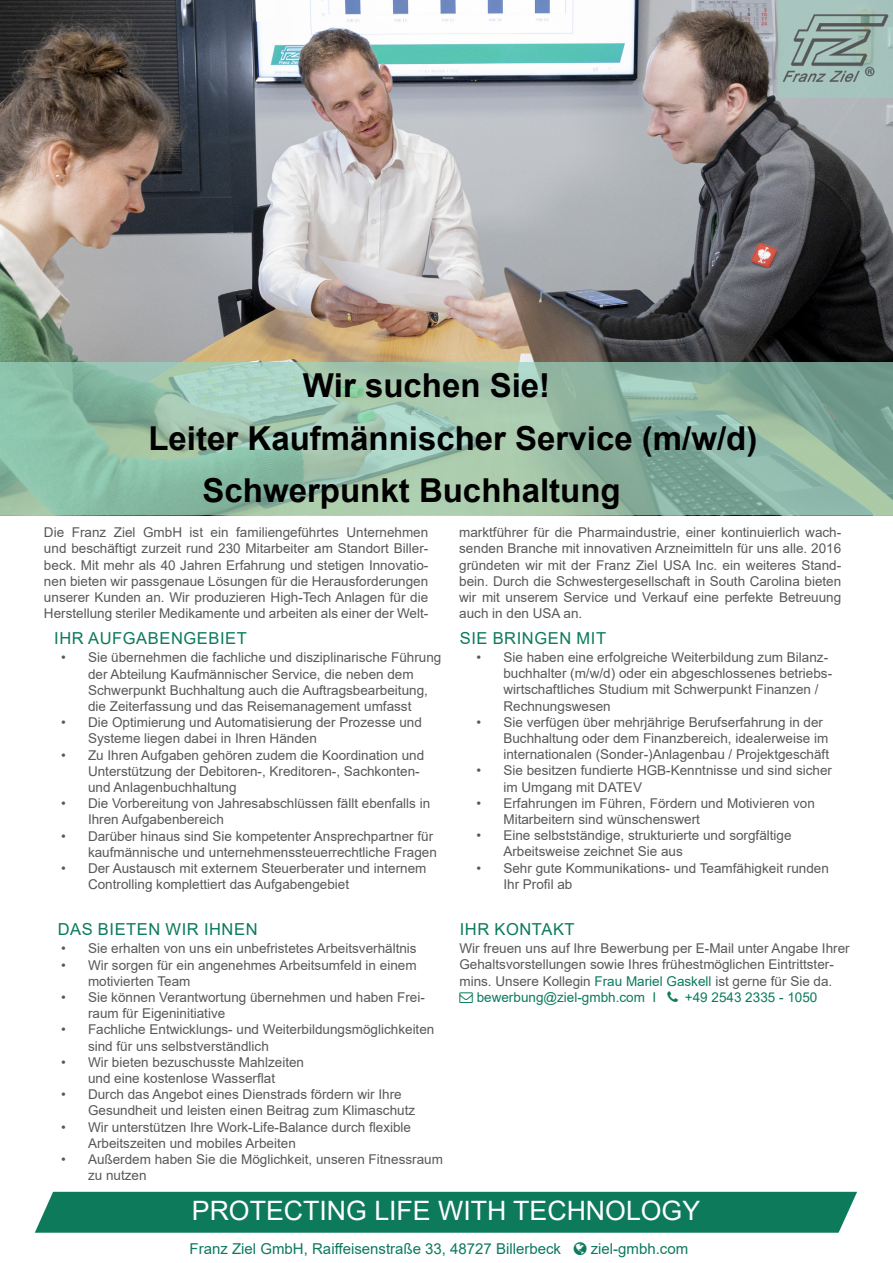
<style>
.page{position:relative;width:893px;height:1263px;background:#fff}
.page>*{position:absolute;margin:0;border:0;box-sizing:border-box;transform-origin:0 0}
.t1{font:700 33px "Arial";color:#000001}
.t2{font:26.7px "Arial";color:#fff}
.t3{font:25.5px "Arial";color:#fff}
.t4{font:16.5px "Arial";letter-spacing:.035em;color:#0c7a5d}
.t5{font:15px "Arial";color:#0c7a5d}
.Einf__Abs{font:13.5px/16.2px "Arial";color:#57585a}
.t6{font:13.5px "Arial";color:#0c7a5d}
.s1{color:#0c7a5d}
</style>
<div class="page">
<div style="left:35px;top:1192px;width:822px;height:41px;background:#0d7a5c"></div>
<img style="left:0;top:0;width:893px;height:362px">
<svg style="left:0;top:362px;width:893px;height:153px;background:#93bca6"></svg>
<div style="left:779px;top:0;width:114px;height:98px;background:#a6c4bd"></div>
<img style="left:782px;top:11px;width:108px;height:71px">
<p class="t1" style="left:303px;top:363px;width:249px">Wir suchen Sie!</p>
<p class="t1" style="left:148px;top:415px;width:610px">Leiter Kaufmännischer Service (m/w/d)</p>
<p class="t1" style="left:203px;top:468px;width:420px">Schwerpunkt Buchhaltung</p>
<p class="Einf__Abs" style="left:44px;top:524px;width:386px;text-align:justify">Die Franz Ziel GmbH ist ein familiengeführtes Unternehmen und beschäftigt zurzeit rund 230 Mitarbeiter am Standort Biller&shy;beck. Mit mehr als 40 Jahren Erfahrung und stetigen Innovatio&shy;nen bieten wir passgenaue Lösungen für die Herausforderungen unserer Kunden an. Wir produzieren High-Tech Anlagen für die Herstellung steriler Medikamente und arbeiten als einer der Welt-</p>
<p class="Einf__Abs" style="left:459px;top:524px;width:384px;text-align:justify">marktführer für die Pharmaindustrie, einer kontinuierlich wach&shy;senden Branche mit innovativen Arzneimitteln für uns alle. 2016 gründeten wir mit der Franz Ziel USA Inc. ein weiteres Stand&shy;bein. Durch die Schwestergesellschaft in South Carolina bieten wir mit unserem Service und Verkauf eine perfekte Betreuung auch in den USA an.</p>
<p class="t4" style="left:54px;top:627px;width:194px">IHR AUFGABENGEBIET</p>
<p class="t4" style="left:460px;top:627px;width:148px">SIE BRINGEN MIT</p>
<p class="Einf__Abs" style="left:88px;top:649px;width:355px;text-indent:-27px">• Sie übernehmen die fachliche und disziplinarische Führung der Abteilung Kaufmännischer Service, die neben dem Schwerpunkt Buchhaltung auch die Auftragsbearbeitung, die Zeiterfassung und das Reisemanagement umfasst</p>
<p class="Einf__Abs" style="left:88px;top:714px;width:335px;text-indent:-27px">• Die Optimierung und Automatisierung der Prozesse und<br>Systeme liegen dabei in Ihren Händen</p>
<p class="Einf__Abs" style="left:88px;top:747px;width:338px;text-indent:-27px">• Zu Ihren Aufgaben gehören zudem die Koordination und<br>Unterstützung der Debitoren-, Kreditoren-, Sachkonten&shy;und Anlagenbuchhaltung</p>
<p class="Einf__Abs" style="left:88px;top:795px;width:344px;text-indent:-27px">• Die Vorbereitung von Jahresabschlüssen fällt ebenfalls in<br>Ihren Aufgabenbereich</p>
<p class="Einf__Abs" style="left:61px;top:828px;width:377px;text-align:right">• Darüber hinaus sind Sie kompetenter Ansprechpartner für kaufmännische und unternehmenssteuerrechtliche Fragen</p>
<p class="Einf__Abs" style="left:88px;top:860px;width:340px;text-indent:-27px">• Der Austausch mit externem Steuerberater und internem<br>Controlling komplettiert das Aufgabengebiet</p>
<p class="Einf__Abs" style="left:503px;top:649px;width:330px;text-indent:-27px">• Sie haben eine erfolgreiche Weiterbildung zum Bilanz&shy;buchhalter (m/w/d) oder ein abgeschlossenes betriebs&shy;wirtschaftliches Studium mit Schwerpunkt Finanzen / Rechnungswesen</p>
<p class="Einf__Abs" style="left:503px;top:714px;width:327px;text-indent:-27px">• Sie verfügen über mehrjährige Berufserfahrung in der<br>Buchhaltung oder dem Finanzbereich, idealerweise im internationalen (Sonder-)Anlagenbau / Projektgeschäft</p>
<p class="Einf__Abs" style="left:503px;top:762px;width:330px;text-indent:-27px">• Sie besitzen fundierte HGB-Kenntnisse und sind sicher im Umgang mit DATEV</p>
<p class="Einf__Abs" style="left:503px;top:795px;width:313px;text-indent:-27px">• Erfahrungen im Führen, Fördern und Motivieren von<br>Mitarbeitern sind wünschenswert</p>
<p class="Einf__Abs" style="left:503px;top:827px;width:290px;text-indent:-27px">• Eine selbstständige, strukturierte und sorgfältige<br>Arbeitsweise zeichnet Sie aus</p>
<p class="Einf__Abs" style="left:503px;top:860px;width:327px;text-indent:-27px">• Sehr gute Kommunikations- und Teamfähigkeit runden<br>Ihr Profil ab</p>
<p class="t4" style="left:58px;top:917px;width:201px">DAS BIETEN WIR IHNEN</p>
<p class="t4" style="left:460px;top:917px;width:116px">IHR KONTAKT</p>
<p class="Einf__Abs" style="left:459px;top:940px;width:392px">Wir freuen uns auf Ihre Bewerbung per E-Mail unter Angabe Ihrer</p>
<p class="Einf__Abs" style="left:459px;top:956px;width:376px">Gehaltsvorstellungen sowie Ihres frühestmöglichen Eintrittster-</p>
<p class="Einf__Abs" style="left:459px;top:973px;width:374px">mins. Unsere Kollegin <span class="s1">Frau Mariel Gaskell</span> ist gerne für Sie da.</p>
<p class="t6" style="left:477px;top:988px;width:181px">bewerbung@ziel-gmbh.com I</p>
<p class="t6" style="left:685px;top:988px;width:134px">+49 2543 2335 - 1050</p>
<p class="Einf__Abs" style="left:61px;top:940px;width:357px">• Sie erhalten von uns ein unbefristetes Arbeitsverhältnis</p>
<p class="Einf__Abs" style="left:88px;top:956px;width:330px;text-indent:-27px">• Wir sorgen für ein angenehmes Arbeitsumfeld in einem motivierten Team</p>
<p class="Einf__Abs" style="left:88px;top:989px;width:338px;text-indent:-27px">• Sie können Verantwortung übernehmen und haben Frei&shy;raum für Eigeninitiative</p>
<p class="Einf__Abs" style="left:88px;top:1021px;width:348px;text-indent:-27px">• Fachliche Entwicklungs- und Weiterbildungsmöglichkeiten sind für uns selbstverständlich</p>
<p class="Einf__Abs" style="left:61px;top:1054px;width:245px;text-align:center">• Wir bieten bezuschusste Mahlzeiten und eine kostenlose Wasserflat</p>
<p class="Einf__Abs" style="left:88px;top:1086px;width:329px;text-indent:-27px">• Durch das Angebot eines Dienstrads fördern wir Ihre<br>Gesundheit und leisten einen Beitrag zum Klimaschutz</p>
<p class="Einf__Abs" style="left:88px;top:1118px;width:325px;text-indent:-27px">• Wir unterstützen Ihre Work-Life-Balance durch flexible<br>Arbeitszeiten und mobiles Arbeiten</p>
<p class="Einf__Abs" style="left:88px;top:1151px;width:356px;text-indent:-27px">• Außerdem haben Sie die Möglichkeit, unseren Fitnessraum zu nutzen</p>
<p class="t2" style="left:192px;top:1192px;width:510px">PROTECTING LIFE WITH TECHNOLOGY</p>
<p class="t3" style="left:196px;top:1194px;width:487px">PROTECTING LIFE WITH TECHNOLOGY</p>
<p class="t5" style="left:190px;top:1238px;width:373px">Franz Ziel GmbH, Raiffeisenstraße 33, 48727 Billerbeck</p>
<p class="t5" style="left:591px;top:1238px;width:99px">ziel-gmbh.com</p>
</div>
